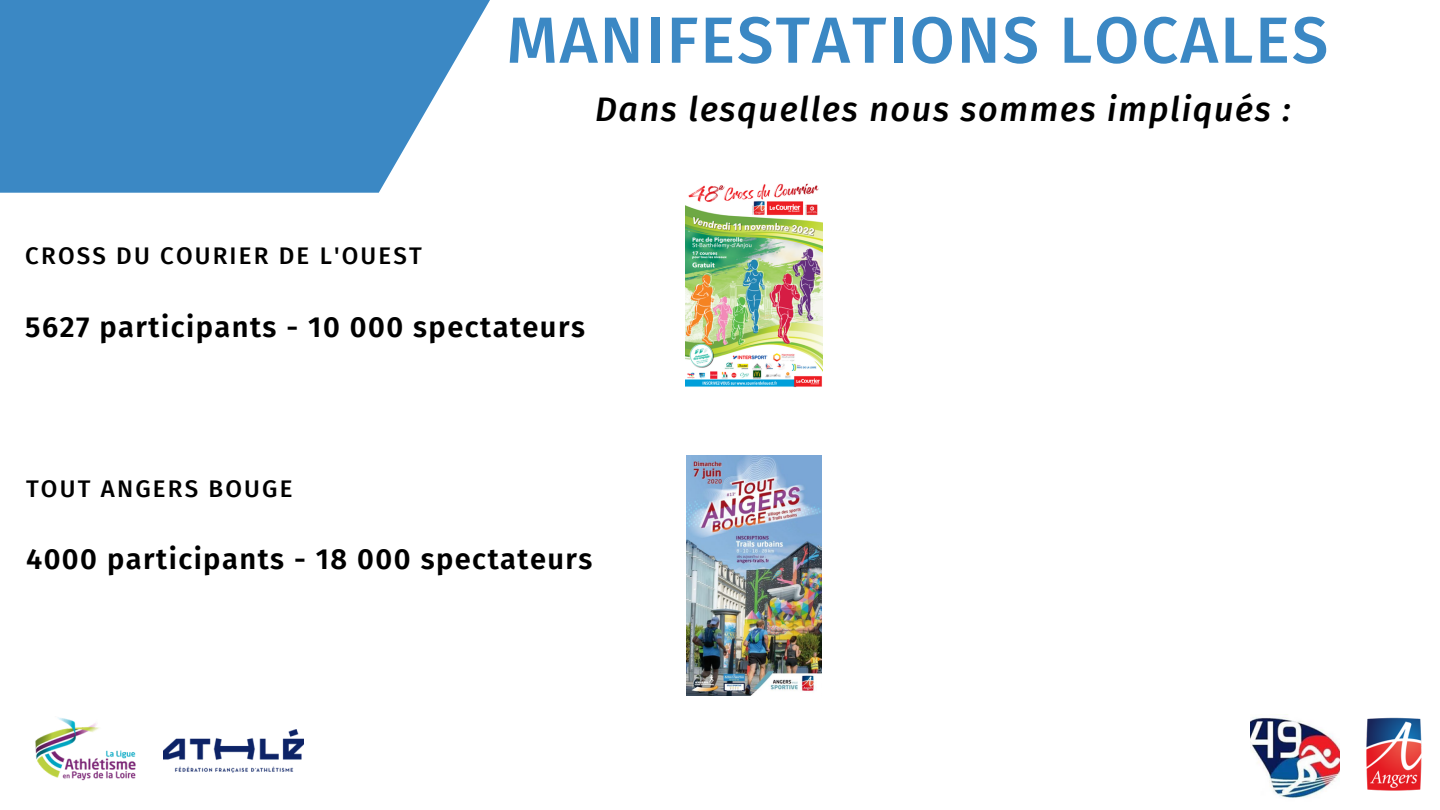
<style>
.page{position:relative;width:1440px;height:810px;background:#fff}
.page>*{position:absolute;margin:0;border:0;box-sizing:border-box;transform-origin:0 0}
.t1{font:500 65.2px "Fira Sans";letter-spacing:.03em;color:#3b88c4}
.t2{font:italic 500 34.1px "Fira Sans";letter-spacing:.05em;color:#000}
.t3{font:600 29.1px "Fira Sans";letter-spacing:.05em;color:#000}
.t4{font:500 24.1px "Fira Sans";letter-spacing:.09em;color:#000}
</style>
<div class="page">
<svg style="left:0;top:0;width:490px;height:193px;background:#5195ca"></svg>
<img style="left:164px;top:729px;width:139px;height:43px">
<img style="left:35px;top:717px;width:101px;height:64px">
<img style="left:1366px;top:717px;width:56px;height:74px">
<img style="left:1250px;top:717px;width:89px;height:81px">
<img style="left:685px;top:183px;width:137px;height:204px">
<img style="left:686px;top:455px;width:135px;height:240px">
<h1 class="t1" style="left:507px;top:2px;width:823px">MANIFESTATIONS LOCALES</h1>
<p class="t2" style="left:595px;top:89px;width:697px">Dans lesquelles nous sommes impliqués :</p>
<p class="t4" style="left:25px;top:242px;width:398px">CROSS DU COURIER DE L'OUEST</p>
<p class="t3" style="left:25px;top:309px;width:561px">5627 participants - 10 000 spectateurs</p>
<p class="t4" style="left:26px;top:474px;width:268px">TOUT ANGERS BOUGE</p>
<p class="t3" style="left:26px;top:542px;width:568px">4000 participants - 18 000 spectateurs</p>
</div>
